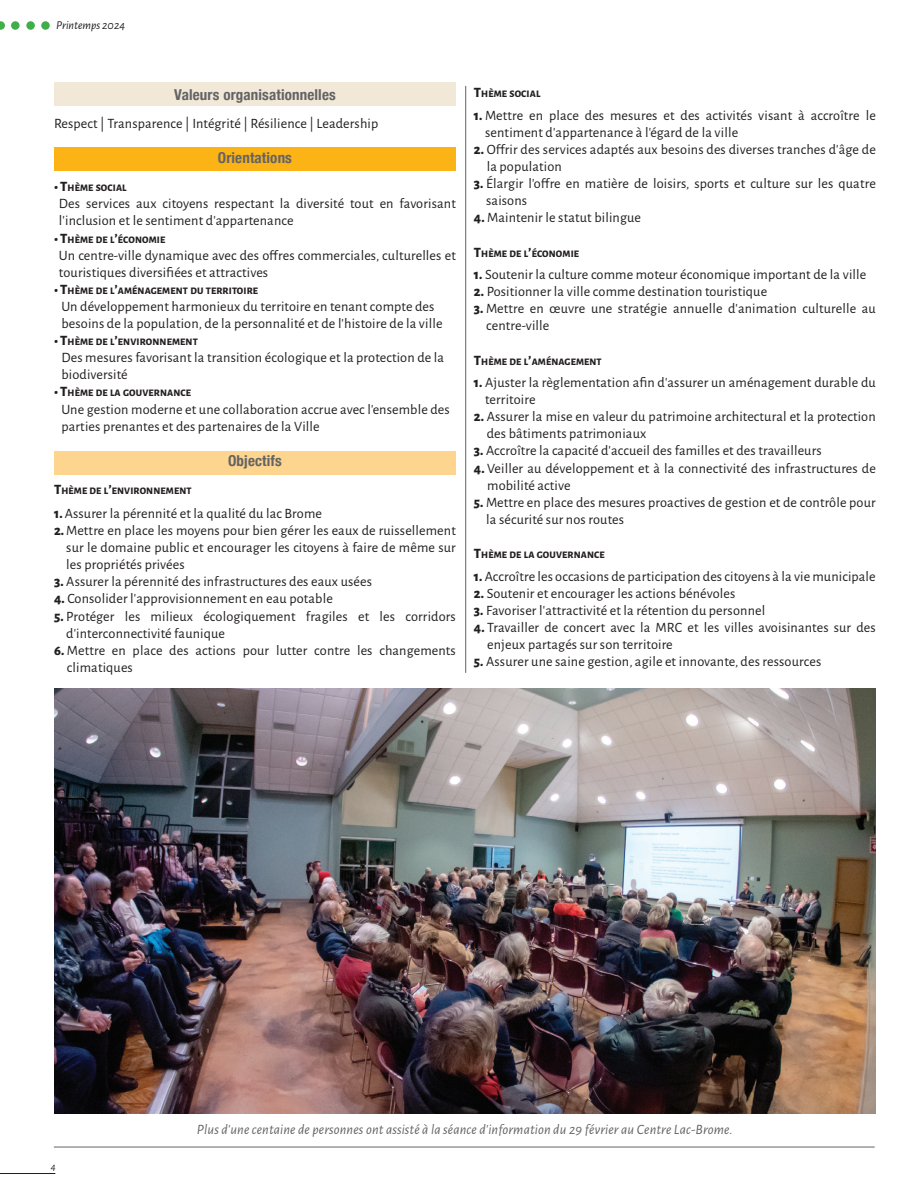
<style>
.page{position:relative;width:918px;height:1188px;background:#fff}
.page>*{position:absolute;margin:0;border:0;box-sizing:border-box;transform-origin:0 0}
.t1{font:700 condensed 15px "Helvetica Neue";letter-spacing:.01em;color:#636366}
.t2{font:14.25px/17.1px "Alegreya Sans";letter-spacing:.01em;color:#231f20}
.t3{font:italic 14.25px "Alegreya Sans";letter-spacing:.01em;color:#636366}
.t4{font:italic 12px "Alegreya Sans";color:#231f20}
.t5{font:italic 10.5px "Alegreya Sans";color:#231f20}
.t6{font:800 10.05px "Alegreya Sans";letter-spacing:.015em;color:#231f20}
.s1{font-size:14.25px}
.s2{font-weight:800}
</style>
<div class="page">
<hr style="left:0;top:1173px;width:55px;height:1px;background:#231f20">
<svg style="left:0;top:21px;width:5px;height:9px"></svg>
<div style="left:11px;top:21px;width:9px;height:9px;background:#40ae49;border-radius:50%"></div>
<div style="left:26px;top:21px;width:9px;height:9px;background:#40ae49;border-radius:50%"></div>
<div style="left:41px;top:21px;width:9px;height:9px;background:#40ae49;border-radius:50%"></div>
<div style="left:54px;top:147px;width:402px;height:24px;background:#fbb316"></div>
<div style="left:54px;top:83px;width:402px;height:23px;background:#f2e8d7"></div>
<div style="left:54px;top:451px;width:402px;height:23px;background:#fed58e"></div>
<hr style="left:54px;top:1147px;width:821px;height:1px;background:#636366">
<img style="left:54px;top:688px;width:822px;height:425px">
<hr style="left:465px;top:86px;width:1px;height:587px;background:#636366">
<p class="t4" style="left:56px;top:17px;width:71px">Printemps 2024</p>
<p class="t1" style="left:174px;top:83px;width:163px">Valeurs organisationnelles</p>
<p class="t2" style="left:54px;top:114px;width:326px">Respect | Transparence | Intégrité | Résilience | Leadership</p>
<p class="t1" style="left:218px;top:146px;width:76px">Orientations</p>
<p class="t6" style="left:54px;top:180px;width:74px"><span class="s1">• T</span>HÈME SOCIAL</p>
<p class="t2" style="left:59px;top:195px;width:398px">Des services aux citoyens respectant la diversité tout en favorisant l’inclusion et le sentiment d’appartenance</p>
<p class="t6" style="left:54px;top:232px;width:113px"><span class="s1">• T</span>HÈME DE L<span class="s1">’</span>ÉCONOMIE</p>
<p class="t2" style="left:59px;top:246px;width:398px">Un centre-ville dynamique avec des offres commerciales, culturelles et touristiques diversifiées et attractives</p>
<p class="t6" style="left:54px;top:283px;width:206px"><span class="s1">• T</span>HÈME DE L<span class="s1">’</span>AMÉNAGEMENT DU TERRITOIRE</p>
<p class="t2" style="left:61px;top:297px;width:382px">Un développement harmonieux du territoire en tenant compte des besoins de la population, de la personnalité et de l’histoire de la ville</p>
<p class="t6" style="left:54px;top:334px;width:145px"><span class="s1">• T</span>HÈME DE L<span class="s1">’</span>ENVIRONNEMENT</p>
<p class="t2" style="left:61px;top:348px;width:384px">Des mesures favorisant la transition écologique et la protection de la biodiversité</p>
<p class="t6" style="left:54px;top:386px;width:139px"><span class="s1">• T</span>HÈME DE LA GOUVERNANCE</p>
<p class="t2" style="left:61px;top:400px;width:390px">Une gestion moderne et une collaboration accrue avec l’ensemble des parties prenantes et des partenaires de la Ville</p>
<p class="t1" style="left:228px;top:448px;width:55px">Objectifs</p>
<p class="t6" style="left:54px;top:483px;width:139px"><span class="s1">T</span>HÈME DE L<span class="s1">’</span>ENVIRONNEMENT</p>
<p class="t2" style="left:54px;top:504px;width:270px"><span class="s2">1.</span> Assurer la pérennité et la qualité du lac Brome</p>
<p class="t2" style="left:66px;top:521px;width:391px;text-align:justify;text-indent:-12px"><span class="s2">2.</span> Mettre en place les moyens pour bien gérer les eaux de ruissellement sur le domaine public et encourager les citoyens à faire de même sur les propriétés privées</p>
<p class="t2" style="left:54px;top:573px;width:320px"><span class="s2">3.</span> Assurer la pérennité des infrastructures des eaux usées</p>
<p class="t2" style="left:54px;top:590px;width:280px"><span class="s2">4.</span> Consolider l’approvisionnement en eau potable</p>
<p class="t2" style="left:66px;top:607px;width:391px;text-indent:-12px"><span class="s2">5.</span> Protéger les milieux écologiquement fragiles et les corridors d’interconnectivité faunique</p>
<p class="t2" style="left:67px;top:641px;width:390px;text-indent:-13px"><span class="s2">6.</span> Mettre en place des actions pour lutter contre les changements climatiques</p>
<p class="t6" style="left:474px;top:86px;width:67px"><span class="s1">T</span>HÈME SOCIAL</p>
<p class="t2" style="left:485px;top:106px;width:392px;text-indent:-11px"><span class="s2">1.</span> Mettre en place des mesures et des activités visant à accroître le sentiment d’appartenance à l’égard de la ville</p>
<p class="t2" style="left:487px;top:140px;width:391px;text-indent:-13px"><span class="s2">2.</span> Offrir des services adaptés aux besoins des diverses tranches d’âge de la population</p>
<p class="t2" style="left:486px;top:174px;width:391px;text-indent:-12px"><span class="s2">3.</span> Élargir l’offre en matière de loisirs, sports et culture sur les quatre saisons</p>
<p class="t2" style="left:474px;top:209px;width:169px"><span class="s2">4.</span> Maintenir le statut bilingue</p>
<p class="t6" style="left:474px;top:246px;width:107px"><span class="s1">T</span>HÈME DE L<span class="s1">’</span>ÉCONOMIE</p>
<p class="t2" style="left:474px;top:265px;width:394px"><span class="s2">1.</span> Soutenir la culture comme moteur économique important de la ville</p>
<p class="t2" style="left:474px;top:282px;width:295px"><span class="s2">2.</span> Positionner la ville comme destination touristique</p>
<p class="t2" style="left:486px;top:299px;width:391px;text-indent:-12px"><span class="s2">3.</span> Mettre en œuvre une stratégie annuelle d’animation culturelle au centre-ville</p>
<p class="t6" style="left:474px;top:354px;width:129px"><span class="s1">T</span>HÈME DE L<span class="s1">’</span>AMÉNAGEMENT</p>
<p class="t2" style="left:485px;top:373px;width:392px;text-indent:-11px"><span class="s2">1.</span> Ajuster la règlementation afin d’assurer un aménagement durable du territoire</p>
<p class="t2" style="left:487px;top:407px;width:391px;text-indent:-13px"><span class="s2">2.</span> Assurer la mise en valeur du patrimoine architectural et la protection des bâtiments patrimoniaux</p>
<p class="t2" style="left:474px;top:442px;width:349px"><span class="s2">3.</span> Accroître la capacité d’accueil des familles et des travailleurs</p>
<p class="t2" style="left:487px;top:459px;width:390px;text-indent:-13px"><span class="s2">4.</span> Veiller au développement et à la connectivité des infrastructures de mobilité active</p>
<p class="t2" style="left:486px;top:493px;width:391px;text-indent:-12px"><span class="s2">5.</span> Mettre en place des mesures proactives de gestion et de contrôle pour la sécurité sur nos routes</p>
<p class="t6" style="left:474px;top:547px;width:132px"><span class="s1">T</span>HÈME DE LA GOUVERNANCE</p>
<p class="t2" style="left:474px;top:567px;width:403px"><span class="s2">1.</span> Accroître les occasions de participation des citoyens à la vie municipale</p>
<p class="t2" style="left:474px;top:584px;width:263px"><span class="s2">2.</span> Soutenir et encourager les actions bénévoles</p>
<p class="t2" style="left:474px;top:601px;width:293px"><span class="s2">3.</span> Favoriser l’attractivité et la rétention du personnel</p>
<p class="t2" style="left:487px;top:618px;width:390px;text-indent:-13px"><span class="s2">4.</span> Travailler de concert avec la MRC et les villes avoisinantes sur des enjeux partagés sur son territoire</p>
<p class="t2" style="left:474px;top:652px;width:349px"><span class="s2">5.</span> Assurer une saine gestion, agile et innovante, des ressources</p>
<p class="t5" style="left:51px;top:1159px;width:7px">4</p>
<p class="t3" style="left:197px;top:1120px;width:537px">Plus d’une centaine de personnes ont assisté à la séance d’information du 29 février au Centre Lac-Brome.</p>
</div>
